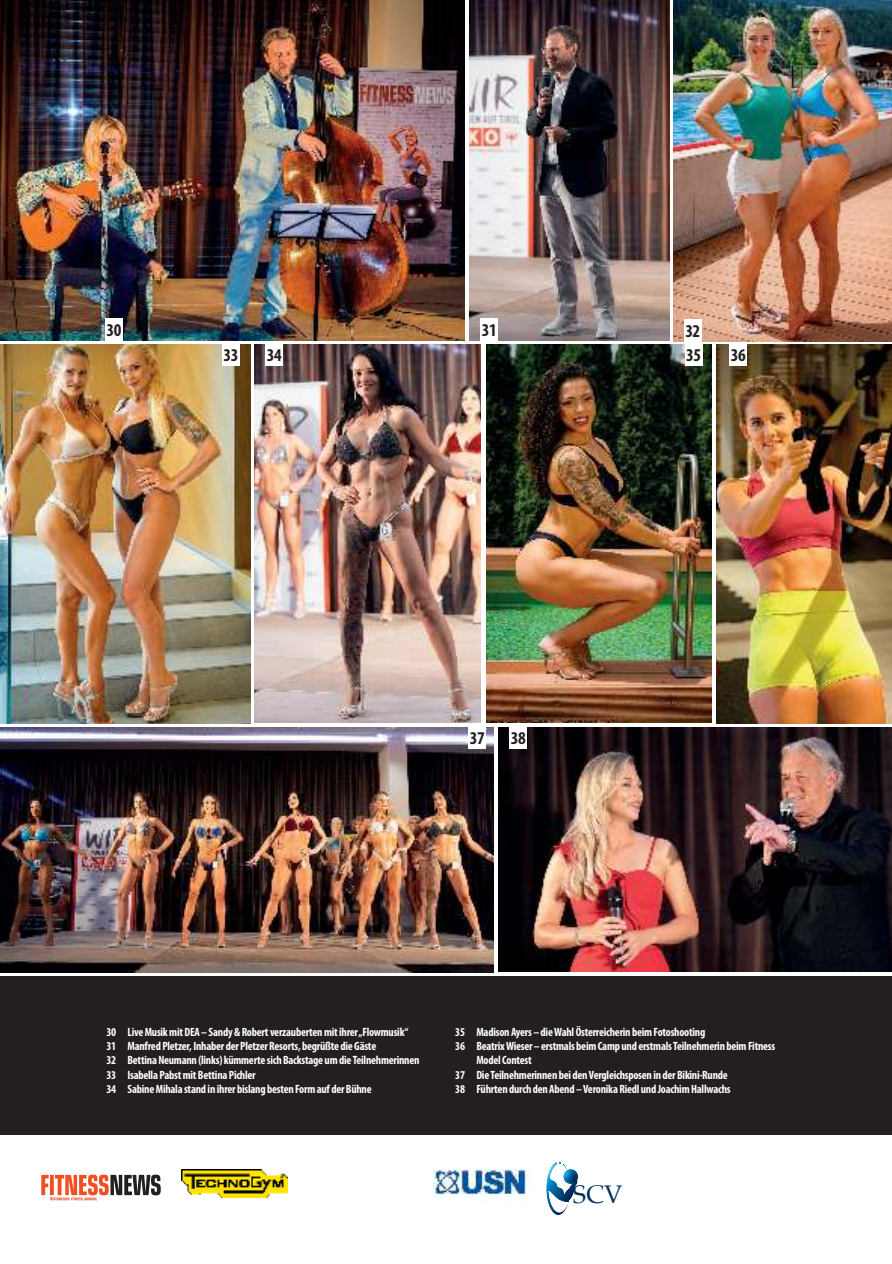
<style>
.page{position:relative;width:892px;height:1264px;background:#fff}
.page>*{position:absolute;margin:0;border:0;box-sizing:border-box;transform-origin:0 0}
.t1{font:25.5px "Palatino";color:#00335e}
.t2{font:700 condensed 18px "Myriad Pro";letter-spacing:-.02em;color:#231f20}
.t3{font:700 condensed 12px/14.4px "Myriad Pro";letter-spacing:-.02em;color:#fff}
</style>
<div class="page">
<div style="left:0;top:975px;width:891px;height:159px;background:#231f20"></div>
<img style="left:0;top:0;width:465px;height:340px">
<img style="left:469px;top:0;width:200px;height:340px">
<img style="left:673px;top:0;width:218px;height:341px">
<img style="left:0;top:344px;width:250px;height:379px">
<img style="left:0;top:727px;width:493px;height:245px">
<img style="left:255px;top:344px;width:225px;height:378px">
<img style="left:486px;top:344px;width:225px;height:378px">
<img style="left:716px;top:344px;width:175px;height:379px">
<div style="left:222px;top:343px;width:18px;height:23px;background:#fff"></div>
<div style="left:265px;top:343px;width:18px;height:23px;background:#fff"></div>
<div style="left:684px;top:343px;width:18px;height:23px;background:#fff"></div>
<div style="left:729px;top:343px;width:17px;height:23px;background:#fff"></div>
<div style="left:683px;top:319px;width:18px;height:23px;background:#fff"></div>
<div style="left:105px;top:318px;width:18px;height:23px;background:#fff"></div>
<div style="left:480px;top:318px;width:18px;height:23px;background:#fff"></div>
<img style="left:498px;top:727px;width:393px;height:244px">
<div style="left:509px;top:726px;width:18px;height:22px;background:#fff"></div>
<div style="left:468px;top:726px;width:18px;height:22px;background:#fff"></div>
<img style="left:182px;top:1169px;width:106px;height:28px">
<svg style="left:41px;top:1174px;width:120px;height:25px"></svg>
<img style="left:546px;top:1162px;width:24px;height:52px">
<img style="left:563px;top:1168px;width:15px;height:15px">
<svg style="left:565px;top:1171px;width:10px;height:10px"></svg>
<svg style="left:557px;top:1161px;width:5px;height:4px"></svg>
<img style="left:433px;top:1169px;width:97px;height:27px">
<h2 class="t2" style="left:106px;top:321px;width:16px">30</h2>
<h2 class="t2" style="left:481px;top:321px;width:16px">31</h2>
<h2 class="t2" style="left:685px;top:322px;width:16px">32</h2>
<h2 class="t2" style="left:223px;top:346px;width:16px">33</h2>
<h2 class="t2" style="left:266px;top:346px;width:16px">34</h2>
<h2 class="t2" style="left:685px;top:346px;width:16px">35</h2>
<h2 class="t2" style="left:730px;top:346px;width:16px">36</h2>
<h2 class="t2" style="left:469px;top:729px;width:16px">37</h2>
<h2 class="t2" style="left:510px;top:729px;width:16px">38</h2>
<p class="t3" style="left:106px;top:1024px;width:314px">30 Live Musik mit DEA – Sandy &amp; Robert verzauberten mit ihrer „Flowmusik“ 31 Manfred Pletzer, Inhaber der Pletzer Resorts, begrüßte die Gäste<br>32 Bettina Neumann (links) kümmerte sich Backstage um die Teilnehmerinnen 33 Isabella Pabst mit Bettina Pichler<br>34 Sabine Mihala stand in ihrer bislang besten Form auf der Bühne</p>
<p class="t3" style="left:455px;top:1024px;width:251px">35 Madison Ayers – die Wahl Österreicherin beim Fotoshooting</p>
<p class="t3" style="left:455px;top:1038px;width:321px">36 Beatrix Wieser – erstmals beim Camp und erstmals Teilnehmerin beim Fitness</p>
<p class="t3" style="left:476px;top:1053px;width:57px">Model Contest</p>
<p class="t3" style="left:455px;top:1067px;width:274px">37 Die Teilnehmerinnen bei den Vergleichsposen in der Bikini-Runde</p>
<p class="t3" style="left:455px;top:1082px;width:277px">38 Führten durch den Abend – Veronika Riedl und Joachim Hallwachs</p>
<h1 class="t1" style="left:572px;top:1178px;width:51px">SCV</h1>
</div>
